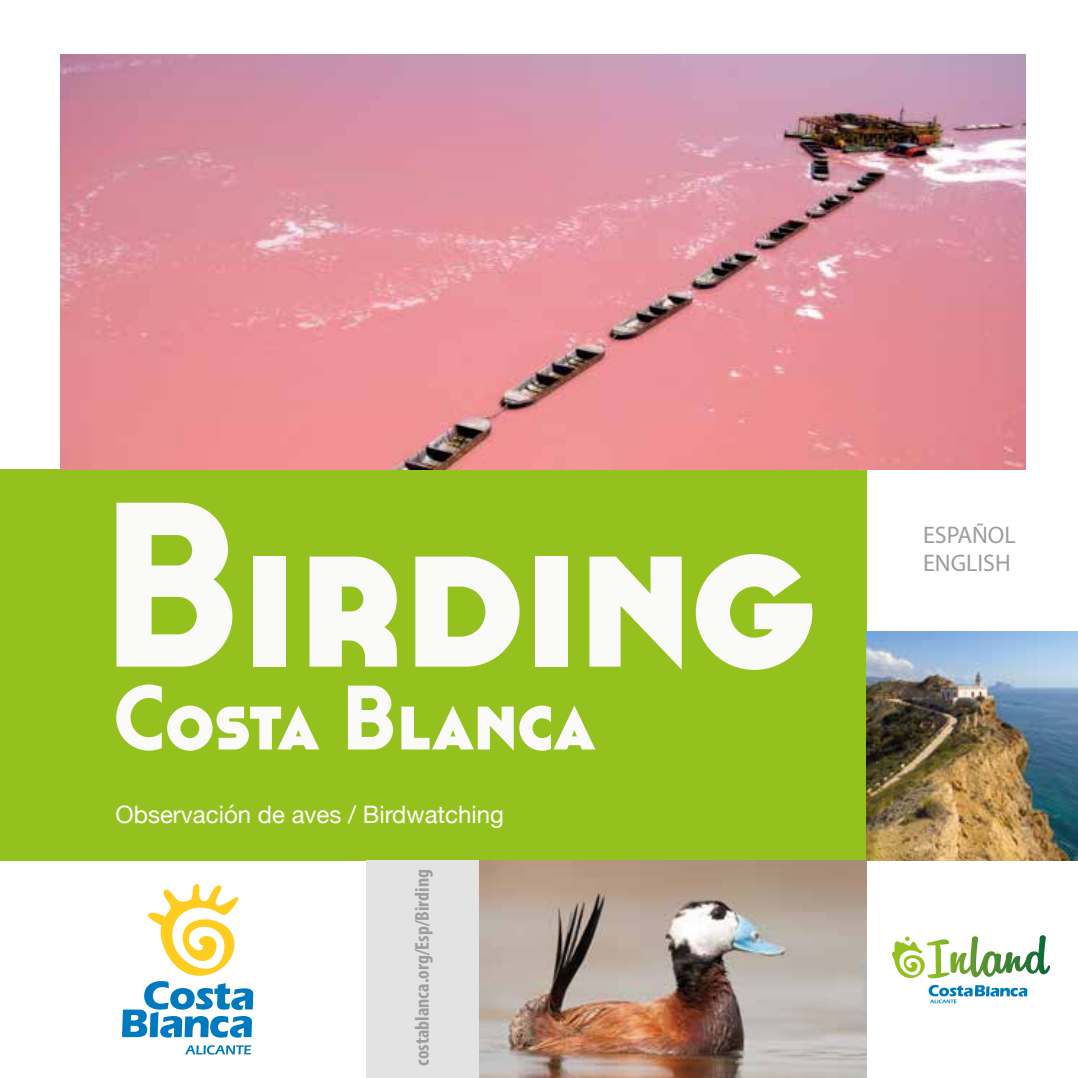
<style>
.page{position:relative;width:1078px;height:1078px;background:#fff}
.page>*{position:absolute;margin:0;border:0;box-sizing:border-box;transform-origin:0 0}
.t1{font:700 91.2px "Cassannet";color:#fafaf8}
.t2{font:24px "Helvetica Neue";color:#fff}
.t3{font:24px/28.8px "Myriad Pro";color:#9d9d9c}
.t4{font:700 condensed 20px "Myriad Pro";color:#9d9d9c}
</style>
<div class="page">
<div style="left:0;top:469px;width:866px;height:391px;background:#95c11f"></div>
<svg style="left:116px;top:502px;width:116px;height:164px"></svg>
<div style="left:254px;top:556px;width:32px;height:110px;background:#fafaf8"></div>
<svg style="left:309px;top:556px;width:88px;height:110px;background:#e8f0d2"></svg>
<svg style="left:415px;top:556px;width:104px;height:110px"></svg>
<div style="left:534px;top:556px;width:33px;height:110px;background:#fafaf8"></div>
<svg style="left:589px;top:556px;width:92px;height:113px"></svg>
<svg style="left:695px;top:554px;width:117px;height:115px"></svg>
<svg style="left:122px;top:884px;width:131px;height:153px"></svg>
<svg style="left:185px;top:1045px;width:66px;height:9px"></svg>
<div style="left:366px;top:860px;width:113px;height:217px;background:#e3e3e3"></div>
<img style="left:61px;top:55px;width:963px;height:414px">
<svg style="left:891px;top:936px;width:33px;height:41px"></svg>
<svg style="left:928px;top:984px;width:99px;height:19px"></svg>
<svg style="left:950px;top:936px;width:90px;height:36px"></svg>
<img style="left:866px;top:632px;width:211px;height:228px">
<img style="left:479px;top:860px;width:387px;height:217px">
<h1 class="t1" style="left:114px;top:663px;width:482px">Costa Blanca</h1>
<p class="t2" style="left:115px;top:797px;width:390px">Observación de aves / Birdwatching</p>
<p class="t4" style="left:409px;top:1065px;width:198px;rotate:-90deg">costablanca.org/Esp/Birding</p>
<p class="t3" style="left:922px;top:519px;width:94px">ESPAÑOL<br>ENGLISH</p>
</div>
